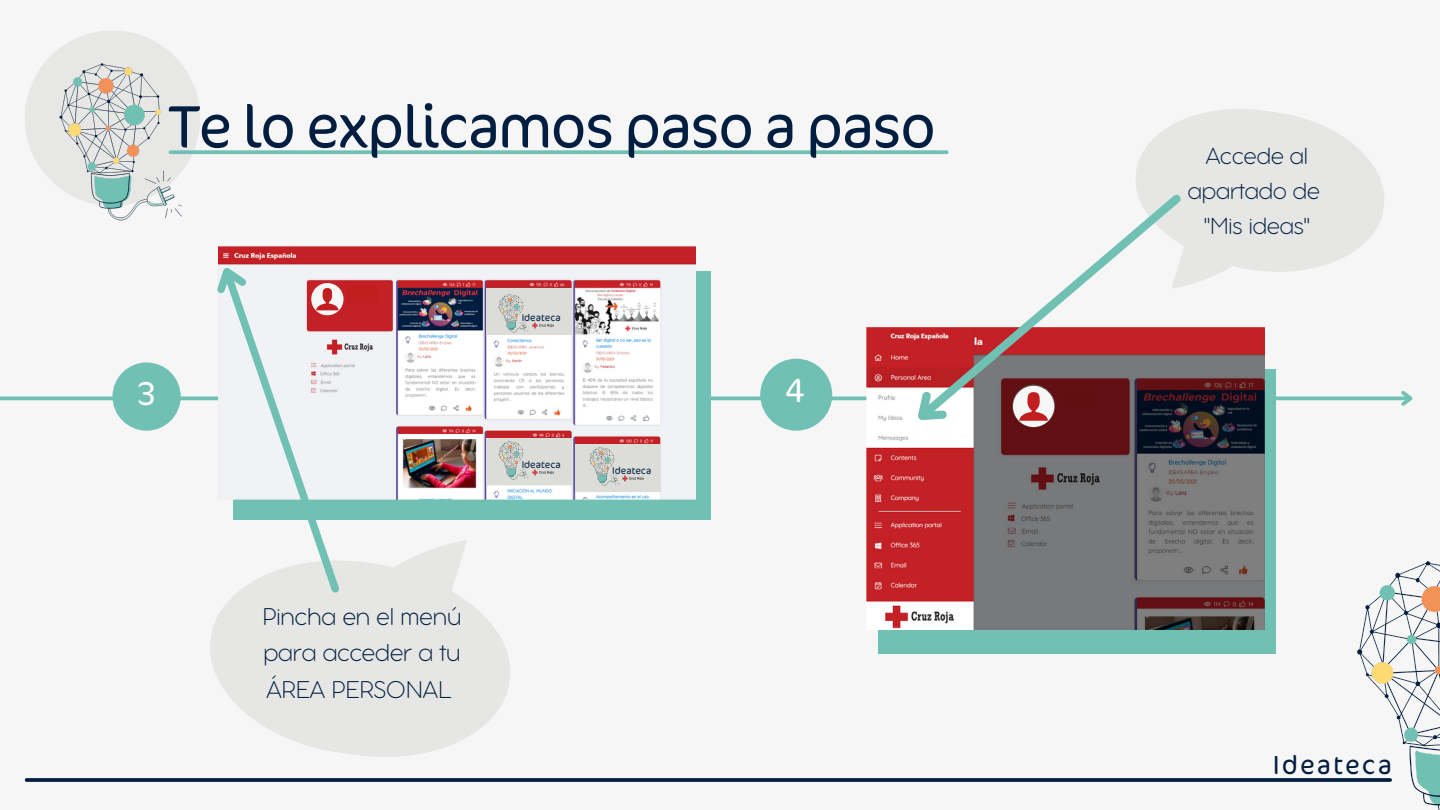
<style>
.page{position:relative;width:1440px;height:810px;background:#f6f6f6}
.page>*{position:absolute;margin:0;border:0;box-sizing:border-box;transform-origin:0 0}
.t1{font:300 60.4px "Cocon";letter-spacing:-.025em;color:#011e41}
.t2{font:300 34.1px "Cocon";color:#fff}
.t3{font:300 33.6px "Cocon";color:#fff}
.t4{font:300 26.5px "Cocon";letter-spacing:.075em;color:#011e41}
.t5{font:300 expanded 26.4px/36.4px "Aristotelica Pro Tx";letter-spacing:-.03em;color:#011e41;text-align:justify}
.t6{font:300 expanded 25.4px/35.1px "Aristotelica Pro Tx";letter-spacing:-.03em;color:#011e41;text-align:center}
.t7{font:300 9.9px "Cocon";color:#011e41}
</style>
<div class="page">
<svg style="left:27px;top:778px;width:1306px;height:4px;background:#0f2b4c"></svg>
<div style="left:25px;top:30px;width:175px;height:176px;background:#e7e8e5;border-radius:50%"></div>
<svg style="left:209px;top:150px;width:738px;height:4px;background:#7bc5b8"></svg>
<img style="left:56px;top:50px;width:153px;height:171px">
<img style="left:1333px;top:561px;width:107px;height:249px">
<svg style="left:210px;top:519px;width:305px;height:238px;fill:#e6e7e4"></svg>
<hr style="left:0;top:397px;width:1410px;height:3px;background:#70c1b3">
<svg style="left:1398px;top:391px;width:15px;height:15px"></svg>
<div style="left:112px;top:362px;width:69px;height:69px;background:#70c1b3;border-radius:50%"></div>
<div style="left:233px;top:271px;width:478px;height:248px;background:#70c1b3"></div>
<div style="left:760px;top:359px;width:72px;height:72px;background:#70c1b3;border-radius:50%"></div>
<svg style="left:1136px;top:109px;width:248px;height:176px;fill:#e6e7e4"></svg>
<div style="left:878px;top:369px;width:398px;height:284px;background:#70c1b3"></div>
<img style="left:218px;top:246px;width:478px;height:254px">
<div style="left:346px;top:286px;width:32px;height:17px;background:#c21e1f"></div>
<svg style="left:202px;top:253px;width:143px;height:345px"></svg>
<div style="left:486px;top:288px;width:85px;height:46px;background:#dcddd9"></div>
<div style="left:486px;top:439px;width:85px;height:46px;background:#dcddd9"></div>
<img style="left:496px;top:294px;width:35px;height:45px">
<img style="left:530px;top:321px;width:24px;height:10px">
<img style="left:496px;top:441px;width:35px;height:45px">
<img style="left:530px;top:468px;width:24px;height:9px">
<div style="left:575px;top:444px;width:86px;height:48px;background:#dcddd9"></div>
<img style="left:866px;top:328px;width:399px;height:301px">
<svg style="left:912px;top:187px;width:276px;height:239px"></svg>
<svg style="left:896px;top:380px;width:63px;height:63px"></svg>
<svg style="left:1013px;top:386px;width:41px;height:41px;background:#ca9697"></svg>
<div style="left:1059px;top:387px;width:36px;height:20px;background:#601010"></div>
<img style="left:589px;top:447px;width:31px;height:39px">
<img style="left:622px;top:475px;width:22px;height:7px">
<p class="t1" style="left:169px;top:100px;width:769px">Te lo explicamos paso a paso</p>
<p class="t7" style="left:522px;top:313px;width:41px">Ideateca</p>
<p class="t3" style="left:137px;top:379px;width:21px">3</p>
<p class="t2" style="left:785px;top:376px;width:21px">4</p>
<p class="t5" style="left:262px;top:600px;width:201px">Pincha en el menú para acceder a tu ÁREA PERSONAL</p>
<p class="t7" style="left:522px;top:460px;width:41px">Ideateca</p>
<p class="t7" style="left:612px;top:466px;width:41px">Ideateca</p>
<p class="t6" style="left:1187px;top:141px;width:135px">Accede al apartado de</p>
<p class="t6" style="left:1204px;top:211px;width:108px">"Mis ideas"</p>
<p class="t4" style="left:1273px;top:753px;width:121px">Ideateca</p>
</div>
